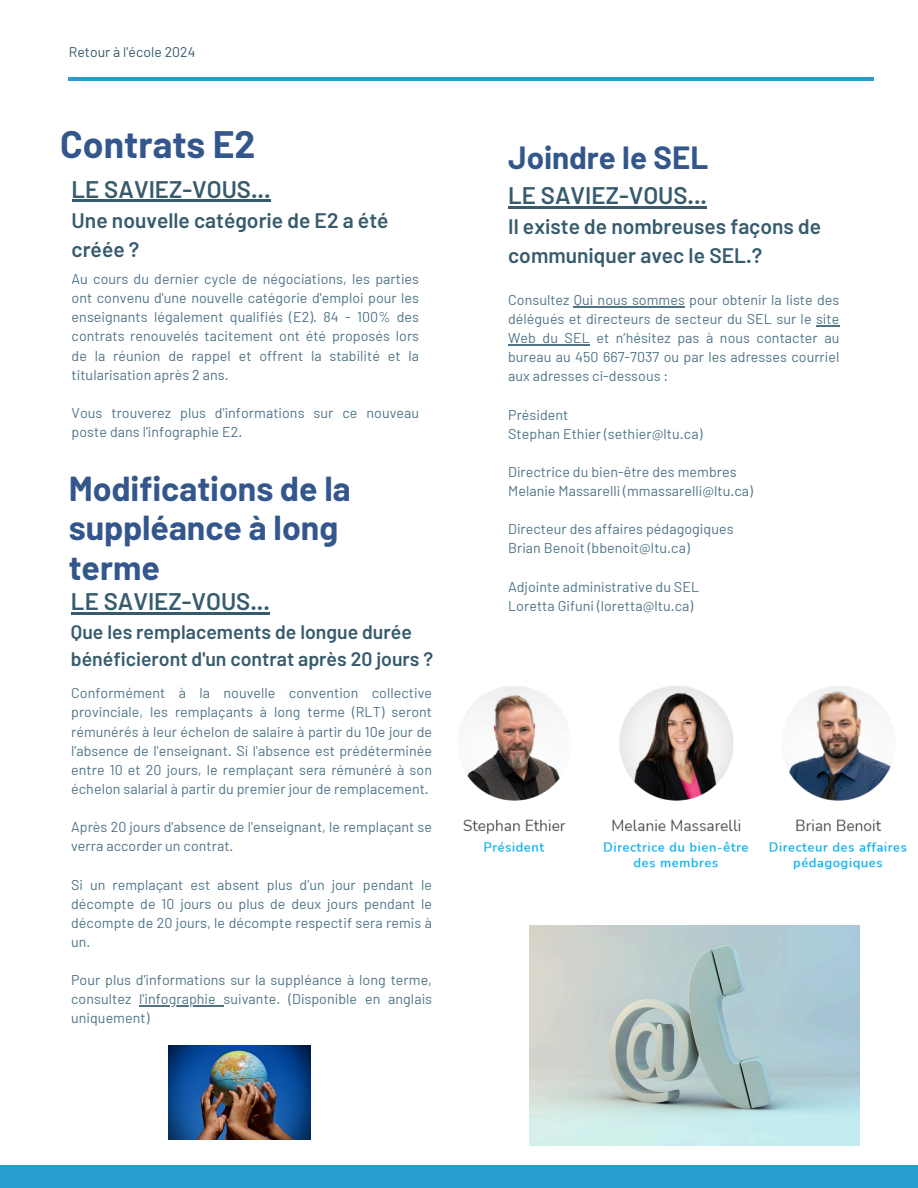
<style>
.page{position:relative;width:918px;height:1188px;background:#fff}
.page>*{position:absolute;margin:0;border:0;box-sizing:border-box;transform-origin:0 0}
.t1{font:700 37.35px "Barlow";color:#33578d}
.t2{font:700 33.9px/39.3px "Barlow";color:#33578d}
.t3{font:700 31.35px "Barlow";color:#33578d}
.t4{font:600 24px "Barlow";color:#365b6d}
.t5{font:600 21px/29.2px "Barlow";color:#365b6d}
.t6{font:600 19.5px/27px "Barlow";color:#365b6d}
.t7{font:14.25px/19.2px "Barlow";letter-spacing:.005em;color:#4f7486;text-align:justify}
.t8{font:13.95px "Barlow";letter-spacing:.005em;color:#365b6d}
</style>
<div class="page">
<div style="left:0;top:1165px;width:918px;height:23px;background:#289dd2"></div>
<hr style="left:69px;top:78px;width:805px;height:3px;background:#289dd2">
<hr style="left:508px;top:206px;width:199px;height:2px;background:#365b6d">
<hr style="left:574px;top:306px;width:111px;height:1px;background:#4f7486">
<svg style="left:816px;top:325px;width:23px;height:1px"></svg>
<hr style="left:508px;top:344px;width:82px;height:1px;background:#4f7486">
<hr style="left:72px;top:200px;width:199px;height:2px;background:#365b6d">
<hr style="left:139px;top:1005px;width:85px;height:2px;background:#4f7486">
<hr style="left:71px;top:613px;width:199px;height:2px;background:#365b6d">
<img style="left:463px;top:686px;width:444px;height:184px">
<img style="left:530px;top:926px;width:329px;height:219px">
<img style="left:169px;top:1045px;width:142px;height:95px">
<p class="t8" style="left:69px;top:43px;width:128px">Retour à l'école 2024</p>
<p class="t1" style="left:60px;top:121px;width:197px">Contrats E2</p>
<p class="t4" style="left:72px;top:174px;width:200px">LE SAVIEZ-VOUS...</p>
<p class="t5" style="left:72px;top:205px;width:318px">Une nouvelle catégorie de E2 a été créée ?</p>
<h2 class="t7" style="left:72px;top:269px;width:349px">Au cours du dernier cycle de négociations, les parties ont convenu d'une nouvelle catégorie d'emploi pour les enseignants légalement qualifiés (E2). 84 - 100% des contrats renouvelés tacitement ont été proposés lors de la réunion de rappel et offrent la stabilité et la titularisation après 2 ans.</h2>
<h3 class="t7" style="left:72px;top:403px;width:349px">Vous trouverez plus d'informations sur ce nouveau poste dans l'infographie E2.</h3>
<p class="t2" style="left:69px;top:468px;width:283px">Modifications de la suppléance à long terme</p>
<p class="t4" style="left:71px;top:586px;width:200px">LE SAVIEZ-VOUS...</p>
<p class="t6" style="left:71px;top:617px;width:364px">Que les remplacements de longue durée bénéficieront d'un contrat après 20 jours ?</p>
<p class="t7" style="left:71px;top:683px;width:362px">Conformément à la nouvelle convention collective provinciale, les remplaçants à long terme (RLT) seront rémunérés à leur échelon de salaire à partir du 10e jour de l'absence de l'enseignant. Si l'absence est prédéterminée entre 10 et 20 jours, le remplaçant sera rémunéré à son échelon salarial à partir du premier jour de remplacement.</p>
<p class="t7" style="left:71px;top:817px;width:362px">Après 20 jours d'absence de l'enseignant, le remplaçant se verra accorder un contrat.</p>
<p class="t7" style="left:71px;top:874px;width:362px">Si un remplaçant est absent plus d'un jour pendant le décompte de 10 jours ou plus de deux jours pendant le décompte de 20 jours, le décompte respectif sera remis à un.</p>
<p class="t7" style="left:71px;top:970px;width:362px">Pour plus d'informations sur la suppléance à long terme, consultez</p>
<p class="t7" style="left:71px;top:989px;width:362px;text-indent:68px">l'infographie suivante. (Disponible en anglais uniquement)</p>
<h1 class="t3" style="left:508px;top:138px;width:202px">Joindre le SEL</h1>
<h3 class="t4" style="left:508px;top:180px;width:200px">LE SAVIEZ-VOUS...</h3>
<h3 class="t5" style="left:508px;top:211px;width:314px">Il existe de nombreuses façons de communiquer avec le SEL.?</h3>
<p class="t7" style="left:508px;top:290px;width:333px">Consultez Qui nous sommes pour obtenir la liste des délégués et directeurs de secteur du SEL sur le site Web du SEL et n’hésitez pas à nous contacter au bureau au 450 667-7037 ou par les adresses courriel aux adresses ci-dessous :</p>
<p class="t7" style="left:508px;top:404px;width:62px">Président</p>
<h1 class="t7" style="left:508px;top:423px;width:196px">Stephan Ethier (sethier@ltu.ca)</h1>
<h3 class="t7" style="left:508px;top:462px;width:230px">Directrice du bien-être des membres</h3>
<p class="t7" style="left:508px;top:481px;width:246px">Melanie Massarelli (mmassarelli@ltu.ca)</p>
<p class="t7" style="left:508px;top:519px;width:227px">Directeur des affaires pédagogiques</p>
<p class="t7" style="left:508px;top:538px;width:183px">Brian Benoit (bbenoit@ltu.ca)</p>
<p class="t7" style="left:508px;top:576px;width:192px">Adjointe administrative du SEL</p>
<p class="t7" style="left:508px;top:596px;width:187px">Loretta Gifuni (loretta@ltu.ca)</p>
</div>
